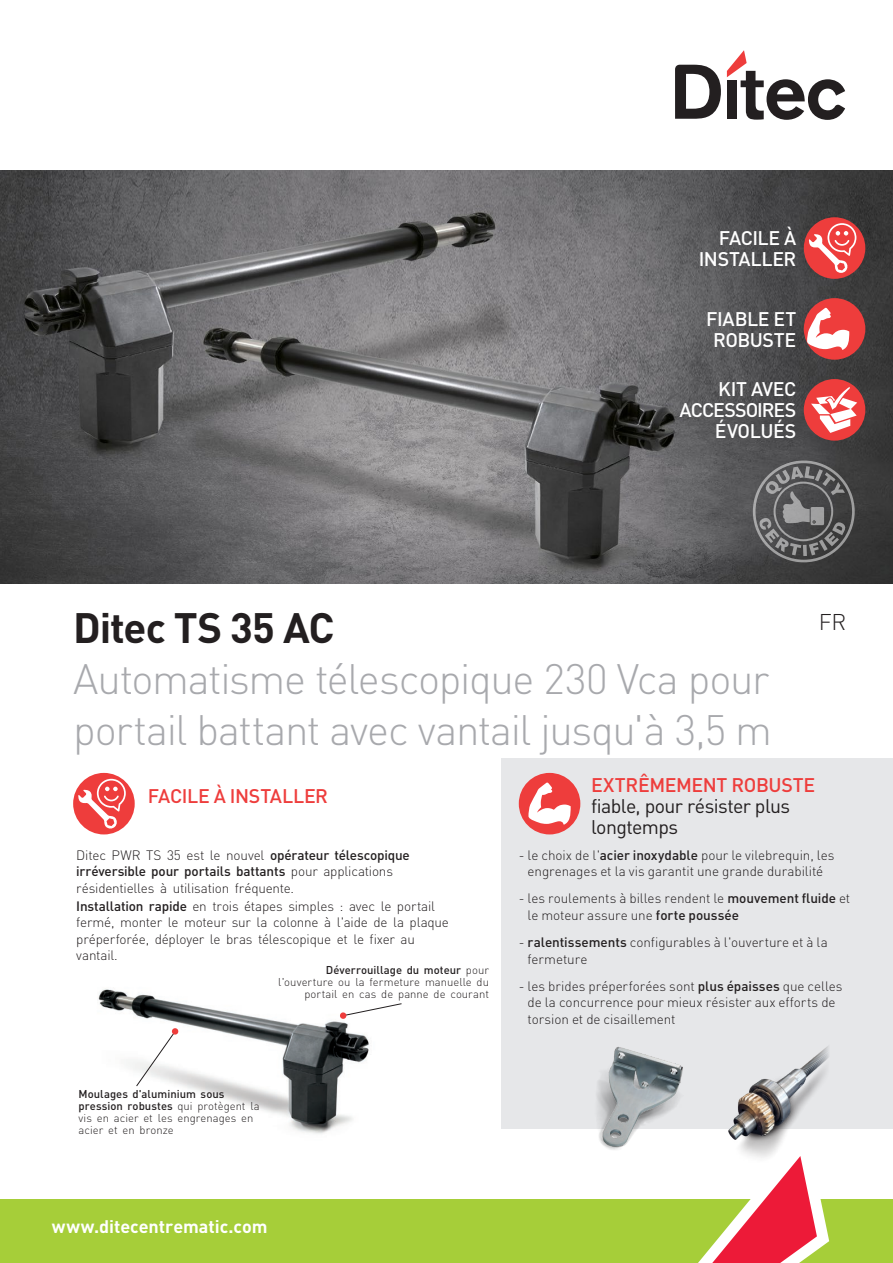
<style>
.page{position:relative;width:893px;height:1263px;background:#fff}
.page>*{position:absolute;margin:0;border:0;box-sizing:border-box;transform-origin:0 0}
.Cover_Subheading_28{font:300 42px/51px "DIN Pro";letter-spacing:-.03em;color:#a8a9ad}
.Cover_Headline_28_-1{font:700 42px "DIN Pro";letter-spacing:-.025em;color:#231f20}
.t1{font:300 22.5px "DIN Pro";color:#231f20}
.Icon_13{font:500 19.5px/21px "DIN Pro";letter-spacing:-.025em;color:#fff;text-align:right}
.t2{font:500 19.5px "DIN Pro";letter-spacing:-.02em;color:#ee3d3c}
.t3{font:19.5px/21px "DIN Pro";letter-spacing:-.03em;color:#231f20}
.Cover_addressWeb_10{font:700 18px "DIN Pro";color:#fff}
.Bodytext_9_-15{font:300 13.5px/16.5px "DIN Pro";letter-spacing:-.005em;color:#231f20}
.t4{font:300 11.25px/12px "DIN Pro";letter-spacing:.005em;color:#231f20}
.s1{font-weight:500}
</style>
<div class="page">
<img style="left:98px;top:989px;width:271px;height:145px">
<img style="left:0;top:171px;width:893px;height:412px">
<div style="left:502px;top:758px;width:391px;height:371px;background:#e6e7e9"></div>
<svg style="left:675px;top:65px;width:46px;height:54px"></svg>
<svg style="left:727px;top:50px;width:118px;height:70px"></svg>
<div style="left:0;top:1199px;width:893px;height:64px;background:#a6ce39"></div>
<svg style="left:698px;top:1183px;width:131px;height:80px"></svg>
<svg style="left:340px;top:1003px;width:62px;height:16px"></svg>
<svg style="left:136px;top:1028px;width:43px;height:59px"></svg>
<img style="left:597px;top:1047px;width:86px;height:103px">
<div style="left:519px;top:773px;width:61px;height:61px;background:#ee3d3c;border-radius:50%"></div>
<svg style="left:528px;top:782px;width:43px;height:43px"></svg>
<svg style="left:753px;top:460px;width:102px;height:102px;background:#616162"></svg>
<div style="left:804px;top:379px;width:61px;height:62px;background:#ee3d3c;border-radius:50%"></div>
<svg style="left:811px;top:387px;width:46px;height:46px"></svg>
<div style="left:804px;top:298px;width:61px;height:62px;background:#ee3d3c;border-radius:50%"></div>
<svg style="left:807px;top:308px;width:42px;height:42px"></svg>
<div style="left:804px;top:217px;width:61px;height:62px;background:#ee3d3c;border-radius:50%"></div>
<svg style="left:809px;top:223px;width:47px;height:51px"></svg>
<div style="left:73px;top:773px;width:62px;height:61px;background:#ee3d3c;border-radius:50%"></div>
<svg style="left:78px;top:779px;width:48px;height:50px"></svg>
<img style="left:728px;top:1046px;width:101px;height:137px">
<p class="Icon_13" style="left:699px;top:227px;width:99px">FACILE À<br>INSTALLER</p>
<p class="Icon_13" style="left:706px;top:308px;width:92px;text-align:center">FIABLE ET<br>ROBUSTE</p>
<p class="Icon_13" style="left:680px;top:378px;width:118px">KIT AVEC<br>ACCESSOIRES<br>ÉVOLUÉS</p>
<p class="Cover_Headline_28_-1" style="left:73px;top:599px;width:263px">Ditec TS 35 AC</p>
<p class="Cover_Subheading_28" style="left:73px;top:652px;width:700px">Automatisme télescopique 230 Vca pour portail battant avec vantail jusqu'à 3,5 m</p>
<p class="t1" style="left:819px;top:607px;width:29px">FR</p>
<p class="t2" style="left:148px;top:782px;width:182px">FACILE À INSTALLER</p>
<p class="Bodytext_9_-15" style="left:76px;top:846px;width:335px">Ditec PWR TS 35 est le nouvel <span class="s1">opérateur télescopique irréversible pour portails battants</span> pour applications résidentielles à utilisation fréquente.</p>
<p class="Bodytext_9_-15" style="left:76px;top:897px;width:374px"><span class="s1">Installation rapide</span> en trois étapes simples : avec le portail fermé, monter le moteur sur la colonne à l'aide de la plaque préperforée, déployer le bras télescopique et le fixer au vantail.</p>
<p class="t4" style="left:278px;top:963px;width:212px;text-align:right"><span class="s1">Déverrouillage du moteur</span> pour l'ouverture ou la fermeture manuelle du portail en cas de panne de courant</p>
<p class="t4" style="left:79px;top:1087px;width:183px"><span class="s1">Moulages d'aluminium sous pression robustes</span> qui protègent la vis en acier et les engrenages en acier et en bronze</p>
<p class="t2" style="left:591px;top:772px;width:226px">EXTRÊMEMENT ROBUSTE</p>
<p class="t3" style="left:591px;top:795px;width:201px">fiable, pour résister plus longtemps</p>
<p class="Bodytext_9_-15" style="left:519px;top:846px;width:317px;text-align:center">- le choix de l'<span class="s1">acier inoxydable</span> pour le vilebrequin, les engrenages et la vis garantit une grande durabilité</p>
<p class="Bodytext_9_-15" style="left:528px;top:890px;width:324px;text-indent:-9px">- les roulements à billes rendent le <span class="s1">mouvement fluide</span> et le moteur assure une <span class="s1">forte poussée</span></p>
<p class="Bodytext_9_-15" style="left:528px;top:933px;width:302px;text-indent:-9px">- <span class="s1">ralentissements</span> configurables à l'ouverture et à la fermeture</p>
<p class="Bodytext_9_-15" style="left:528px;top:977px;width:316px;text-indent:-9px">- les brides préperforées sont <span class="s1">plus épaisses</span> que celles de la concurrence pour mieux résister aux efforts de torsion et de cisaillement</p>
<p class="Cover_addressWeb_10" style="left:52px;top:1214px;width:217px">www.ditecentrematic.com</p>
</div>
